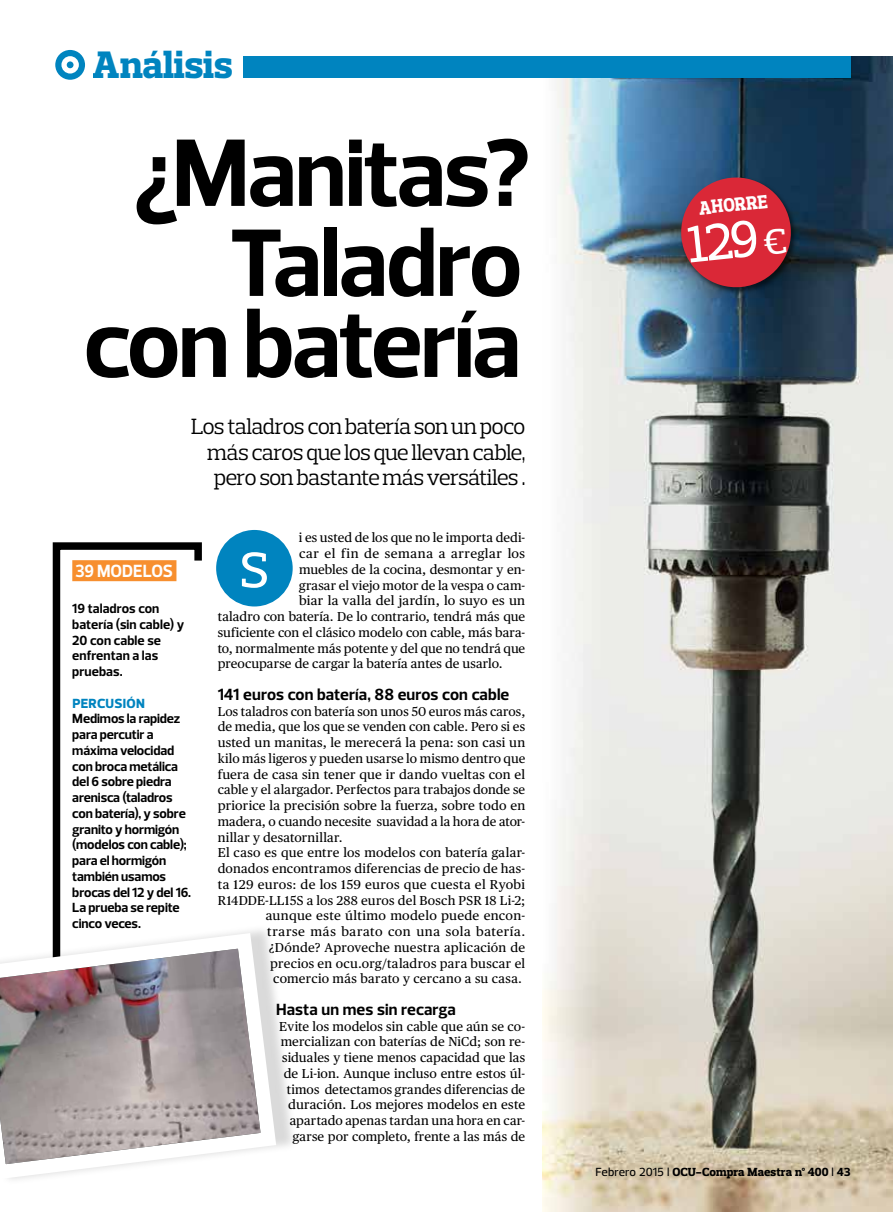
<style>
.page{position:relative;width:893px;height:1212px;background:#fff}
.page>*{position:absolute;margin:0;border:0;box-sizing:border-box;transform-origin:0 0}
.t1{font:700 97.5px/90px "Prelo";letter-spacing:-.025em;color:#000;text-align:right}
.t2{font:500 52.5px "Prelo Slab";color:#fff}
.t3{font:500 51px "Prelo Slab";color:#fff}
.t4{font:800 39px "Prelo Slab";letter-spacing:-.005em;color:#0084bf}
.t5{font:22.5px/25.5px "Prelo Slab";letter-spacing:-.04em;color:#000;text-align:justify}
.t6{font:800 19.5px "Prelo Slab";color:#fff;scale:.88 1}
.t7{font:700 18px "Prelo";color:#fff;scale:.94 1}
.t8{font:700 16.5px "Prelo";color:#000}
.t9{font:700 13.5px/15.8px "Prelo";letter-spacing:-.01em;color:#000}
.t10{font:800 13.5px "Prelo";letter-spacing:.015em;color:#0084bf}
.t11{font:12.9px/15.8px "Publico Text";letter-spacing:.01em;color:#000;text-align:right}
.t12{font:12.9px "Publico Text";letter-spacing:.04em;color:#000}
.t13{font:800 12px "Prelo Slab";color:#000}
.s1{font-size:36px}
.s2{font-family:"Prelo";font-weight:500}
.s3{font-family:"Prelo"}
</style>
<div class="page">
<img style="left:543px;top:57px;width:350px;height:1155px">
<svg style="left:55px;top:50px;width:30px;height:30px"></svg>
<div style="left:216px;top:530px;width:77px;height:76px;background:#0084bf;border-radius:50%"></div>
<svg style="left:52px;top:542px;width:150px;height:381px"></svg>
<div style="left:72px;top:560px;width:104px;height:21px;background:#f78f2f"></div>
<div style="left:679px;top:176px;width:119px;height:119px;background:#000;opacity:.55"></div>
<svg style="left:678px;top:175px;width:116px;height:115px;background:#a63143"></svg>
<div style="left:0;top:923px;width:299px;height:262px;background:#000;opacity:.15"></div>
<svg style="left:0;top:925px;width:284px;height:260px"></svg>
<div style="left:243px;top:57px;width:607px;height:21px;background:#0084bf"></div>
<h3 class="t4" style="left:93px;top:41px;width:141px">Análisis</h3>
<h1 class="t1" style="left:133px;top:129px;width:399px">¿Manitas?<br>Taladro</h1>
<h1 class="t1" style="left:84px;top:300px;width:439px">con batería</h1>
<h3 class="t5" style="left:207px;top:414px;width:320px;text-indent:-16px">Los taladros con batería son un poco más caros que los que llevan cable, pero son bastante más versátiles .</h3>
<h3 class="t7" style="left:75px;top:560px;width:105px">39 MODELOS</h3>
<p class="t9" style="left:72px;top:601px;width:114px">19 taladros con batería (sin cable) y<br>20 con cable se enfrentan a las pruebas.</p>
<p class="t10" style="left:72px;top:695px;width:74px">PERCUSIÓN</p>
<p class="t9" style="left:72px;top:711px;width:120px">Medimos la rapidez para percutir a máxima velocidad con broca metálica del 6 sobre piedra arenisca (taladros con batería), y sobre granito y hormigón (modelos con cable); para el hormigón también usamos brocas del 12 y del 16.<br>La prueba se repite cinco veces.</p>
<p class="t11" style="left:299px;top:530px;width:228px">i es usted de los que no le importa dedi-</p>
<p class="t12" style="left:299px;top:546px;width:228px">car el fin de semana a arreglar los</p>
<p class="t11" style="left:299px;top:561px;width:228px">muebles de la cocina, desmontar y en-</p>
<p class="t11" style="left:299px;top:577px;width:228px">grasar el viejo motor de la vespa o cam-</p>
<p class="t11" style="left:299px;top:593px;width:228px">biar la valla del jardín, lo suyo es un</p>
<p class="t11" style="left:218px;top:609px;width:309px">taladro con batería. De lo contrario, tendrá más que</p>
<p class="t11" style="left:218px;top:624px;width:309px">suficiente con el clásico modelo con cable, más bara-</p>
<p class="t11" style="left:218px;top:640px;width:309px">to, normalmente más potente y del que no tendrá que</p>
<p class="t11" style="left:218px;top:656px;width:286px">preocuparse de cargar la batería antes de usarlo.</p>
<p class="t8" style="left:218px;top:684px;width:293px">141 euros con batería, 88 euros con cable</p>
<p class="t11" style="left:218px;top:703px;width:309px">Los taladros con batería son unos 50 euros más caros,</p>
<p class="t11" style="left:218px;top:719px;width:309px">de media, que los que se venden con cable. Pero si es</p>
<p class="t11" style="left:218px;top:735px;width:309px">usted un manitas, le merecerá la pena: son casi un</p>
<p class="t11" style="left:218px;top:750px;width:309px">kilo más ligeros y pueden usarse lo mismo dentro que</p>
<p class="t11" style="left:218px;top:766px;width:309px">fuera de casa sin tener que ir dando vueltas con el</p>
<p class="t11" style="left:218px;top:782px;width:309px">cable y el alargador. Perfectos para trabajos donde se</p>
<p class="t11" style="left:218px;top:798px;width:309px">priorice la precisión sobre la fuerza, sobre todo en</p>
<p class="t11" style="left:218px;top:813px;width:309px">madera, o cuando necesite suavidad a la hora de ator-</p>
<p class="t11" style="left:218px;top:829px;width:126px">nillar y desatornillar.</p>
<p class="t11" style="left:218px;top:845px;width:309px">El caso es que entre los modelos con batería galar-</p>
<p class="t11" style="left:218px;top:861px;width:309px">donados encontramos diferencias de precio de has-</p>
<p class="t11" style="left:218px;top:876px;width:309px">ta 129 euros: de los 159 euros que cuesta el Ryobi</p>
<p class="t11" style="left:218px;top:892px;width:309px">R14DDE-LL15S a los 288 euros del Bosch PSR 18 Li-2;</p>
<p class="t11" style="left:266px;top:908px;width:261px">aunque este último modelo puede encon-</p>
<p class="t12" style="left:267px;top:924px;width:260px">trarse más barato con una sola batería.</p>
<p class="t11" style="left:269px;top:939px;width:258px">¿Dónde? Aproveche nuestra aplicación de</p>
<p class="t11" style="left:270px;top:955px;width:256px">precios en ocu.org/taladros para buscar el</p>
<p class="t11" style="left:273px;top:971px;width:250px">comercio más barato y cercano a su casa.</p>
<p class="t8" style="left:276px;top:999px;width:181px">Hasta un mes sin recarga</p>
<p class="t11" style="left:279px;top:1018px;width:248px">Evite los modelos sin cable que aún se co&shy;mercializan con baterías de NiCd; son re&shy;siduales y tiene menos capacidad que las de Li-ion. Aunque incluso entre estos úl&shy;timos detectamos grandes diferencias de duración. Los mejores modelos en este apartado apenas tardan una hora en car&shy;garse por completo, frente a las más de</p>
<h3 class="t3" style="left:240px;top:539px;width:31px">S</h3>
<h3 class="t6" style="left:698px;top:196px;width:80px;rotate:-6deg">AHORRE</h3>
<h2 class="t2" style="left:685px;top:213px;width:100px;rotate:-6deg">129 <span class="s1">₣</span></h2>
<p class="t13" style="left:595px;top:1164px;width:257px"><span class="s2">Febrero 2015 l</span> OCU-Compra Maestra nº 400 <span class="s2">l</span> <span class="s3">43</span></p>
</div>
